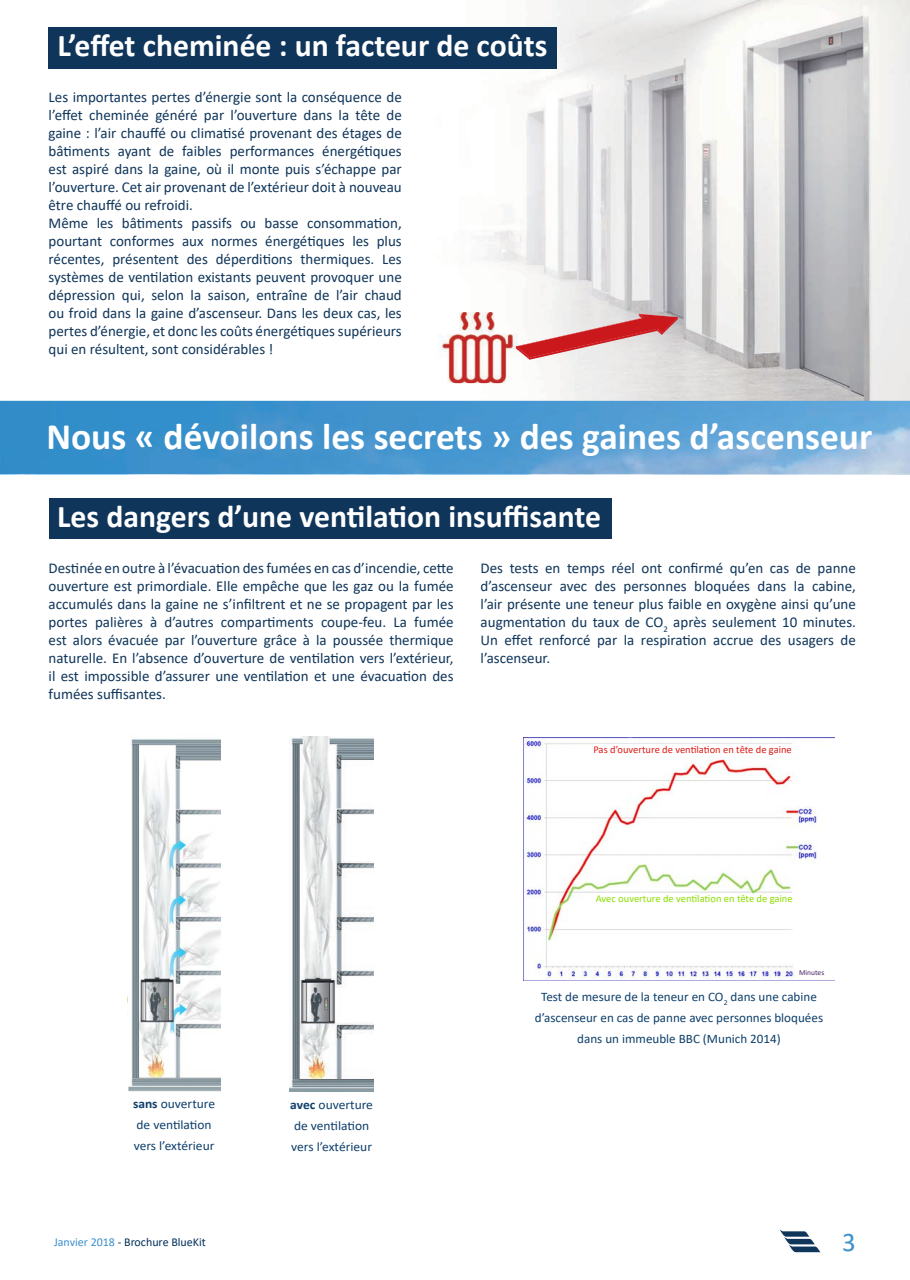
<style>
.page{position:relative;width:910px;height:1280px;background:#fff}
.page>*{position:absolute;margin:0;border:0;box-sizing:border-box;transform-origin:0 0}
.t1{font:700 37.5px "Calibri";color:#fff}
.t2{font:700 31.65px "Calibri";color:#fff}
.t3{font:27px "Calibri";color:#3c90cc}
.t4{font:15px/18px "Calibri";color:#0f355a;text-align:justify}
.t5{font:12.9px/21px "Calibri";color:#0f406b;text-align:center}
.t6{font:12.9px/21px "Calibri";color:#0f406b;scale:1.04 1}
.t7{font:12px "Calibri";color:#01305a}
.t8{font:10.5px "Calibri";color:#dd1b15}
.t9{font:10.5px "Calibri";color:#8edf00}
.t10{font:7.5px "Calibri";color:#482463}
.s1{font-weight:700}
.s2{color:#3c90cc}
</style>
<div class="page">
<svg style="left:779px;top:1229px;width:41px;height:23px"></svg>
<img style="left:290px;top:737px;width:83px;height:354px">
<img style="left:368px;top:0;width:542px;height:401px">
<img style="left:0;top:401px;width:910px;height:73px">
<div style="left:49px;top:27px;width:508px;height:41px;background:#0f355a"></div>
<div style="left:49px;top:499px;width:562px;height:40px;background:#0f355a"></div>
<img style="left:128px;top:739px;width:92px;height:353px">
<img style="left:437px;top:312px;width:81px;height:71px">
<svg style="left:516px;top:314px;width:162px;height:46px"></svg>
<img style="left:524px;top:738px;width:310px;height:243px">
<div style="left:593px;top:745px;width:219px;height:11px;background:#fff"></div>
<div style="left:596px;top:894px;width:201px;height:13px;background:#fff"></div>
<div style="left:799px;top:970px;width:27px;height:6px;background:#fff"></div>
<h2 class="t2" style="left:57px;top:23px;width:492px">L’effet cheminée : un facteur de coûts</h2>
<p class="t4" style="left:49px;top:87px;width:355px;text-align:left">Les importantes pertes d’énergie sont la conséquence de l’effet cheminée généré par l’ouverture dans la tête de gaine : l’air chauffé ou climatisé provenant des étages de bâtiments ayant de faibles performances énergétiques est aspiré dans la gaine, où il monte puis s’échappe par l’ouverture. Cet air provenant de l’extérieur doit à nouveau être chauffé ou refroidi.<br>Même les bâtiments passifs ou basse consommation, pourtant conformes aux normes énergétiques les plus récentes, présentent des déperditions thermiques. Les systèmes de ventilation existants peuvent provoquer une dépression qui, selon la saison, entraîne de l’air chaud ou froid dans la gaine d’ascenseur. Dans les deux cas, les pertes d’énergie, et donc les coûts énergétiques supérieurs qui en résultent, sont considérables !</p>
<h1 class="t1" style="left:46px;top:410px;width:827px">Nous « dévoilons les secrets » des gaines d’ascenseur</h1>
<h2 class="t2" style="left:57px;top:494px;width:545px">Les dangers d’une ventilation insuffisante</h2>
<p class="t4" style="left:49px;top:559px;width:407px">Destinée en outre à l’évacuation des fumées en cas d’incendie, cette ouverture est primordiale. Elle empêche que les gaz ou la fumée accumulés dans la gaine ne s’infiltrent et ne se propagent par les portes palières à d’autres compartiments coupe-feu. La fumée est alors évacuée par l’ouverture grâce à la poussée thermique naturelle. En l’absence d’ouverture de ventilation vers l’extérieur, il est impossible d’assurer une ventilation et une évacuation des fumées suffisantes.</p>
<p class="t4" style="left:481px;top:559px;width:377px">Des tests en temps réel ont confirmé qu’en cas de panne d’ascenseur avec des personnes bloquées dans la cabine, l’air présente une teneur plus faible en oxygène ainsi qu’une augmentation du taux de CO<sub>2</sub> après seulement 10 minutes.<br>Un effet renforcé par la respiration accrue des usagers de l’ascenseur.</p>
<p class="t8" style="left:593px;top:742px;width:200px">Pas d’ouverture de ventilation en tête de gaine</p>
<p class="t9" style="left:596px;top:891px;width:198px">Avec ouverture de ventilation en tête de gaine</p>
<p class="t10" style="left:799px;top:968px;width:27px">Minutes</p>
<p class="t6" style="left:133px;top:1093px;width:81px"><span class="s1">sans</span> ouverture de ventilation vers l’extérieur</p>
<p class="t6" style="left:290px;top:1094px;width:81px"><span class="s1">avec</span> ouverture de ventilation vers l’extérieur</p>
<p class="t5" style="left:535px;top:986px;width:290px">Test de mesure de la teneur en CO<sub>2</sub> dans une cabine d’ascenseur en cas de panne avec personnes bloquées dans un immeuble BBC (Munich 2014)</p>
<p class="t7" style="left:54px;top:1234px;width:153px"><span class="s2">Janvier 2018</span> - Brochure BlueKit</p>
<h3 class="t3" style="left:842px;top:1223px;width:15px">3</h3>
</div>
